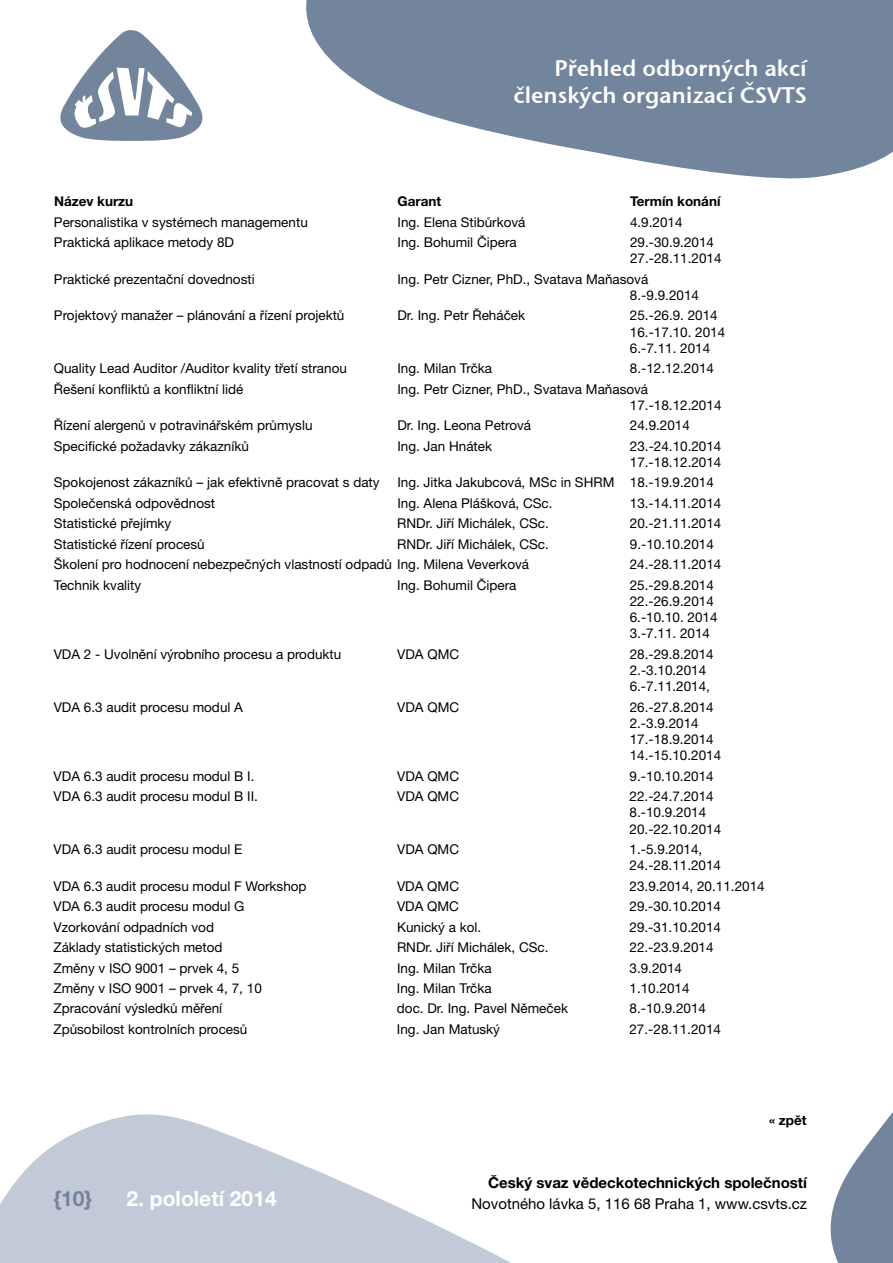
<style>
.page{position:relative;width:893px;height:1263px;background:#fff}
.page>*{position:absolute;margin:0;border:0;box-sizing:border-box;transform-origin:0 0}
.t1{font:22.5px/27px "Stone Sans Sem ITCTT Semi";color:#fff;text-align:right}
.t2{font:700 21px "Helvetica Neue CE";color:#fff}
.t3{font:700 21px "Helvetica Neue CE";color:#72859d}
.t4{font:15px "Helvetica Neue CE";color:#000}
.t5{font:700 15px "Helvetica Neue CE";color:#000}
.t6{font:13.5px/16.2px "Helvetica Neue CE";color:#000}
.t7{font:700 13.5px "Helvetica Neue CE";color:#000}
</style>
<div class="page">
<svg style="left:0;top:1114px;width:511px;height:149px;fill:#c3cad7"></svg>
<svg style="left:60px;top:30px;width:143px;height:111px"></svg>
<svg style="left:306px;top:0;width:587px;height:179px;fill:#72859d"></svg>
<svg style="left:830px;top:1112px;width:63px;height:151px;fill:#72859d"></svg>
<h1 class="t1" style="left:514px;top:53px;width:295px">Přehled odborných akcí členských organizací ČSVTS</h1>
<p class="t7" style="left:54px;top:194px;width:81px">Název kurzu</p>
<p class="t7" style="left:397px;top:194px;width:45px">Garant</p>
<p class="t7" style="left:630px;top:194px;width:92px">Termín konání</p>
<p class="t6" style="left:54px;top:214px;width:255px">Personalistika v systémech managementu</p>
<p class="t6" style="left:397px;top:214px;width:130px">Ing. Elena Stibůrková</p>
<p class="t6" style="left:630px;top:214px;width:54px">4.9.2014</p>
<p class="t6" style="left:54px;top:234px;width:182px">Praktická aplikace metody 8D</p>
<p class="t6" style="left:397px;top:234px;width:121px">Ing. Bohumil Čipera</p>
<p class="t6" style="left:630px;top:234px;width:93px">29.-30.9.2014<br>27.-28.11.2014</p>
<p class="t6" style="left:54px;top:271px;width:202px">Praktické prezentační dovednosti</p>
<p class="t6" style="left:630px;top:271px;width:71px;text-indent:-232px">Ing. Petr Cizner, PhD., Svatava Maňasová<br>8.-9.9.2014</p>
<p class="t6" style="left:54px;top:307px;width:292px">Projektový manažer – plánování a řízení projektů</p>
<p class="t6" style="left:397px;top:307px;width:129px">Dr. Ing. Petr Řeháček</p>
<p class="t6" style="left:630px;top:307px;width:97px">25.-26.9. 2014<br>16.-17.10. 2014<br>6.-7.11. 2014</p>
<p class="t6" style="left:54px;top:360px;width:295px">Quality Lead Auditor /Auditor kvality třetí stranou</p>
<p class="t6" style="left:397px;top:360px;width:96px">Ing. Milan Trčka</p>
<p class="t6" style="left:630px;top:360px;width:86px">8.-12.12.2014</p>
<p class="t6" style="left:54px;top:381px;width:191px">Řešení konfliktů a konfliktní lidé</p>
<p class="t6" style="left:630px;top:381px;width:93px;text-indent:-232px">Ing. Petr Cizner, PhD., Svatava Maňasová<br>17.-18.12.2014</p>
<p class="t6" style="left:54px;top:417px;width:260px">Řízení alergenů v potravinářském průmyslu</p>
<p class="t6" style="left:397px;top:417px;width:135px">Dr. Ing. Leona Petrová</p>
<p class="t6" style="left:630px;top:417px;width:62px">24.9.2014</p>
<p class="t6" style="left:54px;top:438px;width:196px">Specifické požadavky zákazníků</p>
<p class="t6" style="left:397px;top:438px;width:96px">Ing. Jan Hnátek</p>
<p class="t6" style="left:630px;top:438px;width:93px">23.-24.10.2014<br>17.-18.12.2014</p>
<p class="t6" style="left:54px;top:475px;width:327px">Spokojenost zákazníků – jak efektivně pracovat s daty</p>
<p class="t6" style="left:397px;top:475px;width:318px">Ing. Jitka Jakubcová, MSc in SHRM 18.-19.9.2014</p>
<p class="t6" style="left:54px;top:495px;width:163px">Společenská odpovědnost</p>
<p class="t6" style="left:397px;top:495px;width:157px">Ing. Alena Plášková, CSc.</p>
<p class="t6" style="left:630px;top:495px;width:93px">13.-14.11.2014</p>
<p class="t6" style="left:54px;top:515px;width:119px">Statistické přejímky</p>
<p class="t6" style="left:397px;top:515px;width:153px">RNDr. Jiří Michálek, CSc.</p>
<p class="t6" style="left:630px;top:515px;width:93px">20.-21.11.2014</p>
<p class="t6" style="left:54px;top:536px;width:152px">Statistické řízení procesů</p>
<p class="t6" style="left:397px;top:536px;width:153px">RNDr. Jiří Michálek, CSc.</p>
<p class="t6" style="left:630px;top:536px;width:86px">9.-10.10.2014</p>
<p class="t6" style="left:54px;top:556px;width:477px">Školení pro hodnocení nebezpečných vlastností odpadů Ing. Milena Veverková</p>
<p class="t6" style="left:630px;top:556px;width:93px">24.-28.11.2014</p>
<p class="t6" style="left:54px;top:577px;width:89px">Technik kvality</p>
<p class="t6" style="left:397px;top:577px;width:121px">Ing. Bohumil Čipera</p>
<p class="t6" style="left:630px;top:577px;width:89px">25.-29.8.2014<br>22.-26.9.2014<br>6.-10.10. 2014<br>3.-7.11. 2014</p>
<p class="t6" style="left:54px;top:646px;width:289px">VDA 2 - Uvolnění výrobního procesu a produktu</p>
<p class="t6" style="left:397px;top:646px;width:64px">VDA QMC</p>
<p class="t6" style="left:630px;top:646px;width:86px">28.-29.8.2014<br>2.-3.10.2014<br>6.-7.11.2014,</p>
<p class="t6" style="left:54px;top:699px;width:191px">VDA 6.3 audit procesu modul A</p>
<p class="t6" style="left:397px;top:699px;width:64px">VDA QMC</p>
<p class="t6" style="left:630px;top:699px;width:93px">26.-27.8.2014<br>2.-3.9.2014<br>17.-18.9.2014<br>14.-15.10.2014</p>
<p class="t6" style="left:54px;top:768px;width:202px">VDA 6.3 audit procesu modul B I.</p>
<p class="t6" style="left:397px;top:768px;width:64px">VDA QMC</p>
<p class="t6" style="left:630px;top:768px;width:86px">9.-10.10.2014</p>
<p class="t6" style="left:54px;top:788px;width:206px">VDA 6.3 audit procesu modul B II.</p>
<p class="t6" style="left:397px;top:788px;width:64px">VDA QMC</p>
<p class="t6" style="left:630px;top:788px;width:93px">22.-24.7.2014<br>8.-10.9.2014<br>20.-22.10.2014</p>
<p class="t6" style="left:54px;top:841px;width:190px">VDA 6.3 audit procesu modul E</p>
<p class="t6" style="left:397px;top:841px;width:64px">VDA QMC</p>
<p class="t6" style="left:630px;top:841px;width:93px">1.-5.9.2014,<br>24.-28.11.2014</p>
<p class="t6" style="left:54px;top:878px;width:255px">VDA 6.3 audit procesu modul F Workshop</p>
<p class="t6" style="left:397px;top:878px;width:64px">VDA QMC</p>
<p class="t6" style="left:630px;top:878px;width:137px">23.9.2014, 20.11.2014</p>
<p class="t6" style="left:54px;top:898px;width:187px">VDA 6.3 audit procesu modul G</p>
<p class="t6" style="left:397px;top:898px;width:64px">VDA QMC</p>
<p class="t6" style="left:630px;top:898px;width:93px">29.-30.10.2014</p>
<p class="t6" style="left:54px;top:919px;width:162px">Vzorkování odpadních vod</p>
<p class="t6" style="left:397px;top:919px;width:86px">Kunický a kol.</p>
<p class="t6" style="left:629px;top:919px;width:93px">29.-31.10.2014</p>
<p class="t6" style="left:53px;top:939px;width:171px">Základy statistických metod</p>
<p class="t6" style="left:397px;top:939px;width:153px">RNDr. Jiří Michálek, CSc.</p>
<p class="t6" style="left:629px;top:939px;width:86px">22.-23.9.2014</p>
<p class="t6" style="left:53px;top:960px;width:187px">Změny v ISO 9001 – prvek 4, 5</p>
<p class="t6" style="left:397px;top:960px;width:96px">Ing. Milan Trčka</p>
<p class="t6" style="left:629px;top:960px;width:54px">3.9.2014</p>
<p class="t6" style="left:53px;top:980px;width:210px">Změny v ISO 9001 – prvek 4, 7, 10</p>
<p class="t6" style="left:397px;top:980px;width:96px">Ing. Milan Trčka</p>
<p class="t6" style="left:629px;top:980px;width:62px">1.10.2014</p>
<p class="t6" style="left:53px;top:1000px;width:170px">Zpracování výsledků měření</p>
<p class="t6" style="left:397px;top:1000px;width:173px">doc. Dr. Ing. Pavel Němeček</p>
<p class="t6" style="left:629px;top:1000px;width:78px">8.-10.9.2014</p>
<p class="t6" style="left:53px;top:1021px;width:196px">Způsobilost kontrolních procesů</p>
<p class="t6" style="left:397px;top:1021px;width:105px">Ing. Jan Matuský</p>
<p class="t6" style="left:629px;top:1021px;width:93px">27.-28.11.2014</p>
<h2 class="t3" style="left:54px;top:1187px;width:39px">{10}</h2>
<h2 class="t2" style="left:127px;top:1187px;width:152px">2. pololetí 2014</h2>
<p class="t7" style="left:769px;top:1113px;width:39px">« zpět</p>
<p class="t5" style="left:488px;top:1174px;width:320px">Český svaz vědeckotechnických společností</p>
<p class="t4" style="left:471px;top:1195px;width:337px">Novotného lávka 5, 116 68 Praha 1, www.csvts.cz</p>
</div>
